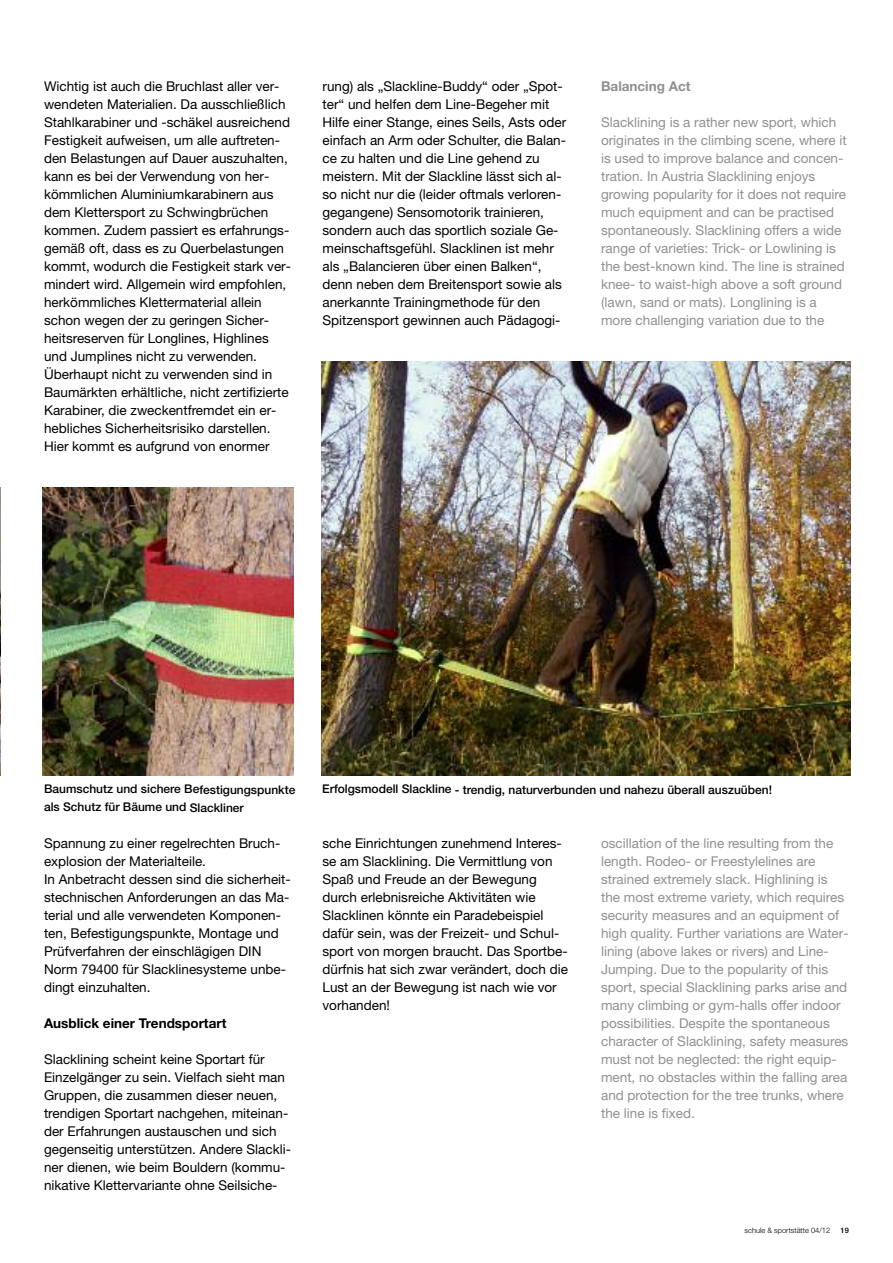
<style>
.page{position:relative;width:893px;height:1263px;background:#fff}
.page>*{position:absolute;margin:0;border:0;box-sizing:border-box;transform-origin:0 0}
.t1{font:13.5px/18px "Helvetica Neue LT Std";color:#000}
.t2{font:13.5px/18px "Helvetica Neue LT Std";color:#909090}
.t3{font:700 13.5px "Helvetica Neue LT Std";color:#000}
.t4{font:700 13.5px "Helvetica Neue LT Std";color:#909090}
.t5{font:500 12px/18px "Helvetica Neue LT Std";color:#000}
.t6{font:300 7.5px "Helvetica Neue";color:#000}
.t7{font:500 7.5px "Helvetica Neue LT Std";color:#000}
</style>
<div class="page">
<img style="left:43px;top:488px;width:250px;height:287px">
<img style="left:0;top:488px;width:1px;height:288px">
<img style="left:321px;top:361px;width:529px;height:415px">
<p class="t1" style="left:323px;top:79px;width:245px">rung) als „Slackline-Buddy“ oder „Spot&shy;ter“ und helfen dem Line-Begeher mit Hilfe einer Stange, eines Seils, Asts oder einfach an Arm oder Schulter, die Balan&shy;ce zu halten und die Line gehend zu meistern. Mit der Slackline lässt sich al&shy;so nicht nur die (leider oftmals verloren&shy;gegangene) Sensomotorik trainieren, sondern auch das sportlich soziale Ge&shy;meinschaftsgefühl. Slacklinen ist mehr als „Balancieren über einen Balken“, denn neben dem Breitensport sowie als anerkannte Trainingmethode für den Spitzensport gewinnen auch Pädagogi-</p>
<p class="t1" style="left:44px;top:79px;width:249px">Wichtig ist auch die Bruchlast aller ver&shy;wendeten Materialien. Da ausschließlich Stahlkarabiner und -schäkel ausreichend Festigkeit aufweisen, um alle auftreten&shy;den Belastungen auf Dauer auszuhalten, kann es bei der Verwendung von her&shy;kömmlichen Aluminiumkarabinern aus dem Klettersport zu Schwingbrüchen kommen. Zudem passiert es erfahrungs&shy;gemäß oft, dass es zu Querbelastungen kommt, wodurch die Festigkeit stark ver&shy;mindert wird. Allgemein wird empfohlen, herkömmliches Klettermaterial allein schon wegen der zu geringen Sicher&shy;heitsreserven für Longlines, Highlines und Jumplines nicht zu verwenden.<br>Überhaupt nicht zu verwenden sind in Baumärkten erhältliche, nicht zertifizierte Karabiner, die zweckentfremdet ein er&shy;hebliches Sicherheitsrisiko darstellen.<br>Hier kommt es aufgrund von enormer</p>
<p class="t4" style="left:601px;top:82px;width:91px">Balancing Act</p>
<p class="t2" style="left:601px;top:115px;width:247px">Slacklining is a rather new sport, which originates in the climbing scene, where it is used to improve balance and concen&shy;tration. In Austria Slacklining enjoys growing popularity for it does not require much equipment and can be practised spontaneously. Slacklining offers a wide range of varieties: Trick- or Lowlining is the best-known kind. The line is strained knee- to waist-high above a soft ground (lawn, sand or mats). Longlining is a more challenging variation due to the</p>
<p class="t5" style="left:44px;top:781px;width:253px">Baumschutz und sichere Befestigungspunkte als Schutz für Bäume und Slackliner</p>
<p class="t1" style="left:44px;top:835px;width:248px">Spannung zu einer regelrechten Bruch&shy;explosion der Materialteile.<br>In Anbetracht dessen sind die sicherheit&shy;stechnischen Anforderungen an das Ma&shy;terial und alle verwendeten Komponen&shy;ten, Befestigungspunkte, Montage und Prüfverfahren der einschlägigen DIN Norm 79400 für Slacklinesysteme unbe&shy;dingt einzuhalten.</p>
<p class="t3" style="left:44px;top:1018px;width:184px">Ausblick einer Trendsportart</p>
<p class="t1" style="left:44px;top:1051px;width:248px">Slacklining scheint keine Sportart für Einzelgänger zu sein. Vielfach sieht man Gruppen, die zusammen dieser neuen, trendigen Sportart nachgehen, miteinan&shy;der Erfahrungen austauschen und sich gegenseitig unterstützen. Andere Slackli&shy;ner dienen, wie beim Bouldern (kommu&shy;nikative Klettervariante ohne Seilsiche-</p>
<p class="t5" style="left:322px;top:781px;width:451px">Erfolgsmodell Slackline - trendig, naturverbunden und nahezu überall auszuüben!</p>
<p class="t1" style="left:322px;top:835px;width:247px">sche Einrichtungen zunehmend Interes&shy;se am Slacklining. Die Vermittlung von Spaß und Freude an der Bewegung durch erlebnisreiche Aktivitäten wie Slacklinen könnte ein Paradebeispiel dafür sein, was der Freizeit- und Schul&shy;sport von morgen braucht. Das Sportbe&shy;dürfnis hat sich zwar verändert, doch die Lust an der Bewegung ist nach wie vor vorhanden!</p>
<p class="t2" style="left:601px;top:835px;width:249px">oscillation of the line resulting from the length. Rodeo- or Freestylelines are strained extremely slack. Highlining is the most extreme variety, which requires security measures and an equipment of high quality. Further variations are Water&shy;lining (above lakes or rivers) and Line-Jumping. Due to the popularity of this sport, special Slacklining parks arise and many climbing or gym-halls offer indoor possibilities. Despite the spontaneous character of Slacklining, safety measures must not be neglected: the right equip&shy;ment, no obstacles within the falling area and protection for the tree trunks, where the line is fixed.</p>
<p class="t6" style="left:745px;top:1225px;width:87px">schule &amp; sportstätte 04/12</p>
<p class="t7" style="left:841px;top:1228px;width:10px">19</p>
</div>
